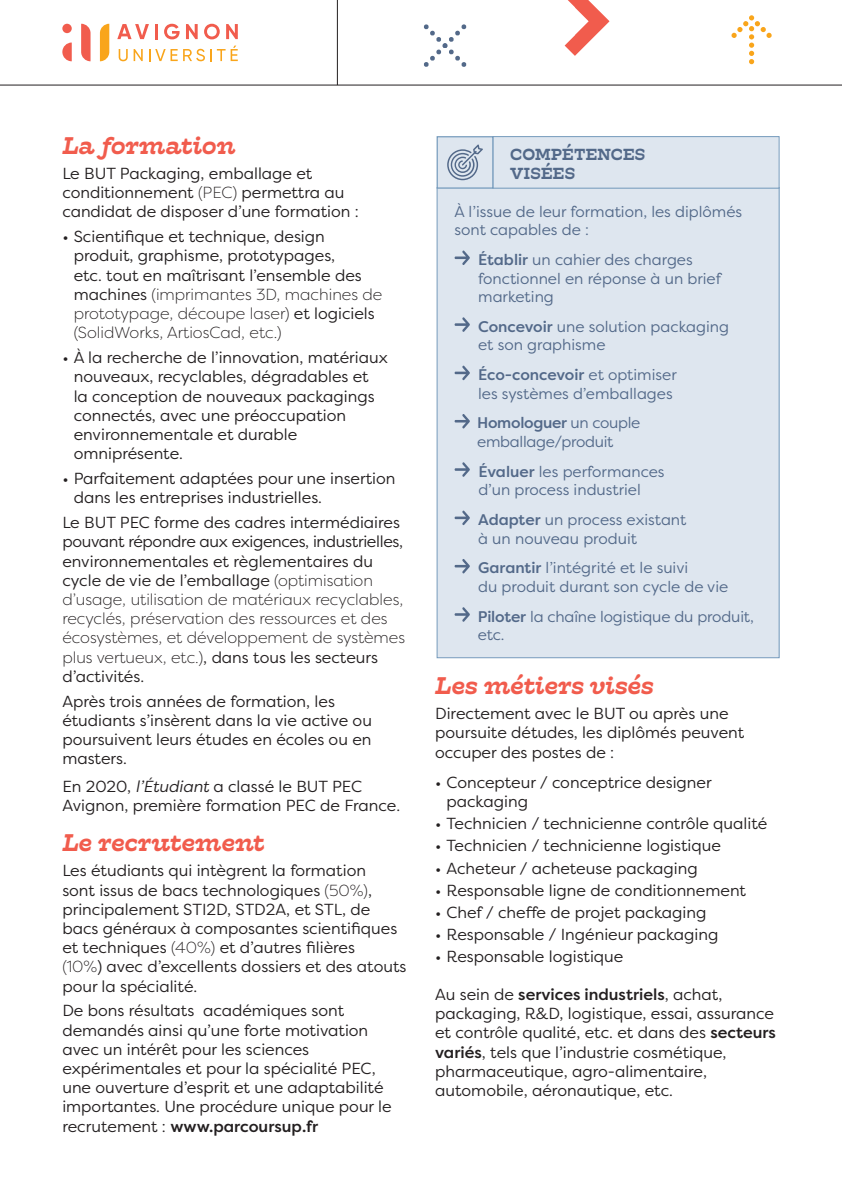
<style>
.page{position:relative;width:842px;height:1191px;background:#fff}
.page>*{position:absolute;margin:0;border:0;box-sizing:border-box;transform-origin:0 0}
.t1{font:italic 500 24px "Hatch";color:#f15c4d}
.t2{font:16px/19.2px "Filson Pro";color:#231f20}
.t3{font:500 16px/19.2px "Hatch";letter-spacing:.015em;color:#536989}
.t4{font:15.4px/18.4px "Filson Pro";color:#536989}
.t5{font:15.4px/18.4px "Filson Pro";letter-spacing:-.02em;color:#536989}
.s1{font-weight:300}
.s2{font-style:italic}
.s3{font-weight:500}
</style>
<div class="page">
<hr style="left:0;top:85px;width:842px;height:1px;background:#231f20">
<hr style="left:337px;top:0;width:1px;height:85px;background:#231f20">
<svg style="left:424px;top:24px;width:42px;height:43px"></svg>
<svg style="left:731px;top:15px;width:41px;height:49px"></svg>
<svg style="left:565px;top:0;width:44px;height:56px"></svg>
<div style="left:62px;top:24px;width:10px;height:9px;background:#f15c4d;border-radius:50%"></div>
<svg style="left:62px;top:43px;width:10px;height:18px"></svg>
<svg style="left:81px;top:24px;width:10px;height:37px"></svg>
<svg style="left:100px;top:24px;width:9px;height:37px"></svg>
<svg style="left:117px;top:24px;width:32px;height:15px"></svg>
<hr style="left:155px;top:24px;width:3px;height:15px;background:#f15c4d">
<svg style="left:164px;top:24px;width:16px;height:15px"></svg>
<svg style="left:186px;top:24px;width:12px;height:15px"></svg>
<svg style="left:204px;top:24px;width:16px;height:15px"></svg>
<svg style="left:226px;top:24px;width:12px;height:15px"></svg>
<svg style="left:119px;top:49px;width:9px;height:12px"></svg>
<svg style="left:134px;top:49px;width:9px;height:12px"></svg>
<svg style="left:149px;top:46px;width:89px;height:15px"></svg>
<div style="left:437px;top:188px;width:342px;height:470px;background:#dee6ef"></div>
<svg style="left:455px;top:250px;width:15px;height:15px"></svg>
<svg style="left:455px;top:317px;width:15px;height:15px"></svg>
<svg style="left:455px;top:366px;width:15px;height:14px"></svg>
<svg style="left:455px;top:414px;width:15px;height:14px"></svg>
<svg style="left:455px;top:462px;width:15px;height:15px"></svg>
<svg style="left:455px;top:510px;width:15px;height:15px"></svg>
<svg style="left:455px;top:559px;width:15px;height:14px"></svg>
<svg style="left:455px;top:607px;width:15px;height:15px"></svg>
<div style="left:493px;top:137px;width:286px;height:51px;background:#dee6ef"></div>
<div style="left:492px;top:136px;width:288px;height:53px;border:1px solid #779cbd"></div>
<div style="left:437px;top:136px;width:56px;height:53px;background:#dee6ef;border:1px solid #779cbd"></div>
<svg style="left:447px;top:144px;width:36px;height:36px"></svg>
<h1 class="t1" style="left:62px;top:130px;width:175px">La formation</h1>
<p class="t2" style="left:62px;top:163px;width:298px">Le BUT Packaging, emballage et conditionnement <span class="s1">(PEC)</span> permettra au candidat de disposer d’une formation :</p>
<p class="t2" style="left:74px;top:227px;width:310px;text-indent:-11px">• Scientifique et technique, design produit, graphisme, prototypages,<br>etc. tout en maîtrisant l’ensemble des machines <span class="s1">(imprimantes 3D, machines de prototypage, découpe laser)</span> et logiciels <span class="s1">(SolidWorks, ArtiosCad, etc.)</span></p>
<p class="t2" style="left:74px;top:347px;width:316px;text-indent:-11px">• À la recherche de l’innovation, matériaux nouveaux, recyclables, dégradables et<br>la conception de nouveaux packagings connectés, avec une préoccupation environnementale et durable omniprésente.</p>
<p class="t2" style="left:74px;top:468px;width:323px;text-indent:-11px">• Parfaitement adaptées pour une insertion dans les entreprises industrielles.</p>
<p class="t2" style="left:62px;top:512px;width:344px">Le BUT PEC forme des cadres intermédiaires pouvant répondre aux exigences, industrielles, environnementales et règlementaires du cycle de vie de l’emballage <span class="s1">(optimisation d’usage, utilisation de matériaux recyclables, recyclés, préservation des ressources et des écosystèmes, et développement de systèmes plus vertueux, etc.)</span>, dans tous les secteurs d’activités.</p>
<p class="t2" style="left:62px;top:691px;width:311px">Après trois années de formation, les étudiants s’insèrent dans la vie active ou poursuivent leurs études en écoles ou en masters.</p>
<p class="t2" style="left:62px;top:776px;width:339px">En 2020, <span class="s2">l’Étudiant</span> a classé le BUT PEC<br>Avignon, première formation PEC de France.</p>
<h1 class="t1" style="left:62px;top:827px;width:204px">Le recrutement</h1>
<p class="t2" style="left:62px;top:860px;width:346px">Les étudiants qui intègrent la formation<br>sont issus de bacs technologiques <span class="s1">(50%)</span>, principalement STI2D, STD2A, et STL, de bacs généraux à composantes scientifiques et techniques <span class="s1">(40%)</span> et d’autres filières<br><span class="s1">(10%</span>) avec d’excellents dossiers et des atouts pour la spécialité.</p>
<p class="t2" style="left:62px;top:1000px;width:331px">De bons résultats académiques sont demandés ainsi qu’une forte motivation avec un intérêt pour les sciences expérimentales et pour la spécialité PEC, une ouverture d’esprit et une adaptabilité importantes. Une procédure unique pour le recrutement : <span class="s3">www.parcoursup.fr</span></p>
<p class="t3" style="left:510px;top:144px;width:137px">COMPÉTENCES<br>VISÉES</p>
<p class="t4" style="left:455px;top:202px;width:289px">À l’issue de leur formation, les diplômés sont capables de :</p>
<p class="t4" style="left:478px;top:250px;width:244px"><span class="s3">Établir</span> un cahier des charges fonctionnel en réponse à un brief marketing</p>
<p class="t4" style="left:478px;top:317px;width:252px"><span class="s3">Concevoir</span> une solution packaging et son graphisme</p>
<p class="t4" style="left:478px;top:365px;width:200px"><span class="s3">Éco-concevoir</span> et optimiser les systèmes d’emballages</p>
<p class="t5" style="left:477px;top:413px;width:165px"><span class="s3">Homologuer</span> un couple emballage/produit</p>
<p class="t4" style="left:478px;top:462px;width:188px"><span class="s3">Évaluer</span> les performances d’un process industriel</p>
<p class="t4" style="left:478px;top:510px;width:210px"><span class="s3">Adapter</span> un process existant à un nouveau produit</p>
<p class="t4" style="left:478px;top:558px;width:252px"><span class="s3">Garantir</span> l’intégrité et le suivi<br>du produit durant son cycle de vie</p>
<p class="t4" style="left:478px;top:607px;width:278px"><span class="s3">Piloter</span> la chaîne logistique du produit, etc.</p>
<h1 class="t1" style="left:435px;top:670px;width:220px">Les métiers visés</h1>
<p class="t2" style="left:435px;top:703px;width:311px">Directement avec le BUT ou après une poursuite détudes, les diplômés peuvent occuper des postes de :</p>
<p class="t2" style="left:446px;top:772px;width:267px;text-indent:-11px">• Concepteur / conceptrice designer packaging</p>
<p class="t2" style="left:435px;top:813px;width:334px">• Technicien / technicienne contrôle qualité</p>
<p class="t2" style="left:435px;top:836px;width:287px">• Technicien / technicienne logistique</p>
<p class="t2" style="left:435px;top:858px;width:264px">• Acheteur / acheteuse packaging</p>
<p class="t2" style="left:435px;top:880px;width:312px">• Responsable ligne de conditionnement</p>
<p class="t2" style="left:435px;top:902px;width:273px">• Chef / cheffe de projet packaging</p>
<p class="t2" style="left:435px;top:924px;width:285px">• Responsable / Ingénieur packaging</p>
<p class="t2" style="left:435px;top:946px;width:190px">• Responsable logistique</p>
<p class="t2" style="left:435px;top:984px;width:342px">Au sein de <span class="s3">services industriels</span>, achat, packaging, R&amp;D, logistique, essai, assurance et contrôle qualité, etc. et dans des <span class="s3">secteurs variés</span>, tels que l’industrie cosmétique, pharmaceutique, agro-alimentaire, automobile, aéronautique, etc.</p>
</div>
